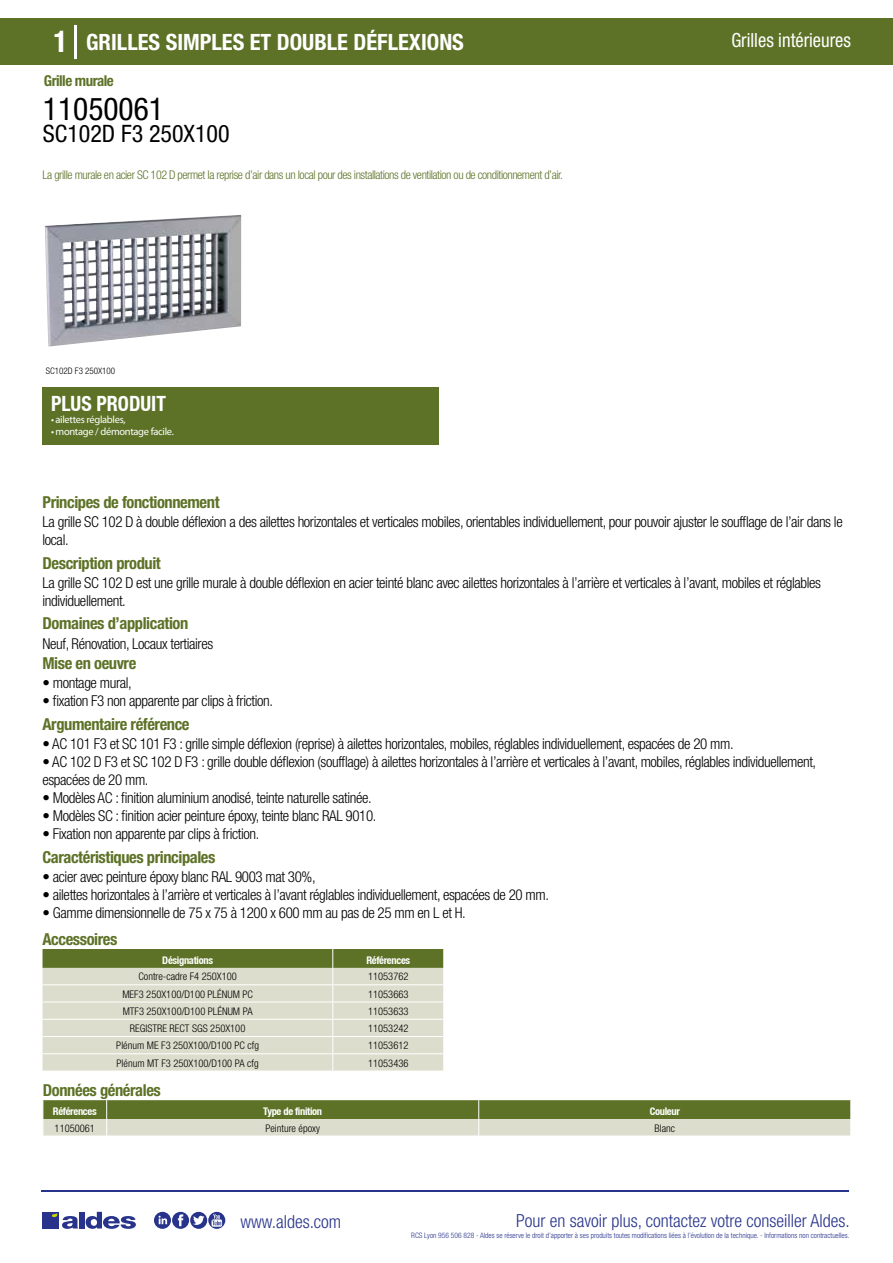
<style>
.page{position:relative;width:893px;height:1263px;background:#fff}
.page>*{position:absolute;margin:0;border:0;box-sizing:border-box;transform-origin:0 0}
.t1{font:condensed 31.5px "Helvetica Neue LT Std";color:#000}
.t2{font:condensed 24px "Helvetica Neue LT Std";color:#000}
.t3{font:700 condensed 22.5px "Helvetica Neue LT Std";color:#fff}
.t4{font:700 condensed 21px "Helvetica Neue";color:#fff;scale:.95 1}
.t5{font:condensed 19.5px "Helvetica Neue LT Std";color:#fff;scale:.95 1}
.t6{font:300 condensed 18px "Helvetica Neue";color:#28348b}
.t7{font:700 condensed 16.5px "Helvetica Neue LT Std";letter-spacing:-.025em;color:#5d7227}
.t8{font:300 condensed 15px/18px "Helvetica Neue LT Std";letter-spacing:-.025em;color:#000}
.t9{font:700 condensed 15px "Helvetica Neue LT Std";letter-spacing:-.035em;color:#5d7227}
.t10{font:300 condensed 12px "Helvetica Neue LT Std";letter-spacing:-.035em;color:#5d7227}
.t11{font:300 condensed 10.5px "Helvetica Neue";color:#000}
.t12{font:700 condensed 10.5px "Helvetica Neue";letter-spacing:-.03em;color:#fff}
.t13{font:10.5px "Myriad Pro";letter-spacing:-.03em;color:#fff}
.t14{font:300 condensed 9px "Helvetica Neue";color:#000}
.t15{font:300 condensed 7.5px "Helvetica Neue";color:#28348b}
.s1{font-size:30px}
</style>
<div class="page">
<div style="left:0;top:18px;width:893px;height:46px;background:#5d7227"></div>
<div style="left:43px;top:387px;width:396px;height:57px;background:#5d7227"></div>
<hr style="left:74px;top:25px;width:2px;height:33px;background:#fff">
<svg style="left:45px;top:215px;width:197px;height:132px"></svg>
<svg style="left:43px;top:949px;width:401px;height:122px;background:#caceb5"></svg>
<svg style="left:43px;top:1100px;width:808px;height:36px;background:#9ba677"></svg>
<hr style="left:41px;top:1190px;width:808px;height:1px;background:#28348b">
<svg style="left:154px;top:1212px;width:71px;height:17px"></svg>
<div style="left:42px;top:1212px;width:17px;height:16px;background:#28348b"></div>
<div style="left:79px;top:1212px;width:5px;height:16px;background:#28348b"></div>
<svg style="left:86px;top:1212px;width:50px;height:17px"></svg>
<svg style="left:52px;top:1213px;width:26px;height:16px"></svg>
<h3 class="t3" style="left:54px;top:28px;width:412px"><span class="s1">1</span> GRILLES SIMPLES ET DOUBLE DÉFLEXIONS</h3>
<h3 class="t5" style="left:731px;top:29px;width:127px">Grilles intérieures</h3>
<p class="t9" style="left:44px;top:71px;width:72px">Grille murale</p>
<h1 class="t1" style="left:43px;top:91px;width:122px">11050061</h1>
<h2 class="t2" style="left:43px;top:120px;width:188px">SC102D F3 250X100</h2>
<p class="t10" style="left:43px;top:167px;width:522px">La grille murale en acier SC 102 D permet la reprise d’air dans un local pour des installations de ventilation ou de conditionnement d’air.</p>
<p class="t14" style="left:46px;top:365px;width:71px">SC102D F3 250X100</p>
<p class="t14" style="left:46px;top:365px;width:49px">Grille SC 102D</p>
<h3 class="t4" style="left:51px;top:391px;width:122px">PLUS PRODUIT</h3>
<p class="t13" style="left:51px;top:413px;width:76px">• ailettes réglables,</p>
<p class="t13" style="left:51px;top:425px;width:124px">• montage / démontage facile.</p>
<p class="t7" style="left:43px;top:492px;width:179px">Principes de fonctionnement</p>
<p class="t8" style="left:43px;top:513px;width:802px">La grille SC 102 D à double déflexion a des ailettes horizontales et verticales mobiles, orientables individuellement, pour pouvoir ajuster le soufflage de l’air dans le local.</p>
<p class="t8" style="left:43px;top:573px;width:780px">La grille SC 102 D est une grille murale à double déflexion en acier teinté blanc avec ailettes horizontales à l’arrière et verticales à l’avant, mobiles et réglables individuellement.</p>
<p class="t8" style="left:43px;top:634px;width:172px">Neuf, Rénovation, Locaux tertiaires</p>
<p class="t8" style="left:43px;top:674px;width:91px">• montage mural,</p>
<p class="t8" style="left:43px;top:692px;width:232px">• fixation F3 non apparente par clips à friction.</p>
<p class="t7" style="left:43px;top:553px;width:120px">Description produit</p>
<p class="t7" style="left:43px;top:613px;width:147px">Domaines d’application</p>
<p class="t7" style="left:43px;top:653px;width:95px">Mise en oeuvre</p>
<p class="t7" style="left:43px;top:714px;width:149px">Argumentaire référence</p>
<p class="t8" style="left:43px;top:734px;width:693px">• AC 101 F3 et SC 101 F3 : grille simple déflexion (reprise) à ailettes horizontales, mobiles, réglables individuellement, espacées de 20 mm.</p>
<p class="t8" style="left:43px;top:752px;width:775px">• AC 102 D F3 et SC 102 D F3 : grille double déflexion (soufflage) à ailettes horizontales à l’arrière et verticales à l’avant, mobiles, réglables individuellement, espacées de 20 mm.</p>
<p class="t8" style="left:43px;top:788px;width:331px">• Modèles AC : finition aluminium anodisé, teinte naturelle satinée.</p>
<p class="t8" style="left:43px;top:806px;width:336px">• Modèles SC : finition acier peinture époxy, teinte blanc RAL 9010.</p>
<p class="t8" style="left:43px;top:824px;width:218px">• Fixation non apparente par clips à friction.</p>
<p class="t7" style="left:43px;top:847px;width:174px">Caractéristiques principales</p>
<p class="t8" style="left:43px;top:867px;width:275px">• acier avec peinture époxy blanc RAL 9003 mat 30%,</p>
<p class="t8" style="left:43px;top:885px;width:508px">• ailettes horizontales à l’arrière et verticales à l’avant réglables individuellement, espacées de 20 mm.</p>
<p class="t8" style="left:43px;top:903px;width:425px">• Gamme dimensionnelle de 75 x 75 à 1200 x 600 mm au pas de 25 mm en L et H.</p>
<p class="t7" style="left:43px;top:929px;width:76px">Accessoires</p>
<p class="t12" style="left:162px;top:953px;width:52px">Désignations</p>
<p class="t12" style="left:366px;top:953px;width:45px">Références</p>
<p class="t11" style="left:138px;top:970px;width:100px">Contre-cadre F4 250X100</p>
<p class="t11" style="left:368px;top:970px;width:42px">11053762</p>
<p class="t11" style="left:122px;top:988px;width:132px">MEF3 250X100/D100 PLÉNUM PC</p>
<p class="t11" style="left:368px;top:988px;width:42px">11053663</p>
<p class="t11" style="left:123px;top:1005px;width:131px">MTF3 250X100/D100 PLÉNUM PA</p>
<p class="t11" style="left:368px;top:1005px;width:42px">11053633</p>
<p class="t11" style="left:130px;top:1022px;width:117px">REGISTRE RECT SGS 250X100</p>
<p class="t11" style="left:368px;top:1022px;width:42px">11053242</p>
<p class="t11" style="left:116px;top:1039px;width:144px">Plénum ME F3 250X100/D100 PC cfg</p>
<p class="t11" style="left:368px;top:1039px;width:42px">11053612</p>
<p class="t11" style="left:117px;top:1057px;width:144px">Plénum MT F3 250X100/D100 PA cfg</p>
<p class="t11" style="left:368px;top:1057px;width:42px">11053436</p>
<p class="t7" style="left:43px;top:1080px;width:119px">Données générales</p>
<p class="t12" style="left:53px;top:1104px;width:45px">Références</p>
<p class="t12" style="left:263px;top:1104px;width:60px">Type de finition</p>
<p class="t12" style="left:650px;top:1104px;width:32px">Couleur</p>
<p class="t11" style="left:55px;top:1122px;width:42px">11050061</p>
<p class="t11" style="left:265px;top:1122px;width:56px">Peinture époxy</p>
<p class="t11" style="left:654px;top:1122px;width:22px">Blanc</p>
<p class="t6" style="left:240px;top:1211px;width:102px">www.aldes.com</p>
<p class="t6" style="left:516px;top:1211px;width:335px">Pour en savoir plus, contactez votre conseiller Aldes.</p>
<p class="t15" style="left:411px;top:1230px;width:440px">RCS Lyon 956 506 828 - Aldes se réserve le droit d’apporter à ses produits toutes modifications liées à l’évolution de la technique. - Informations non contractuelles.</p>
</div>
